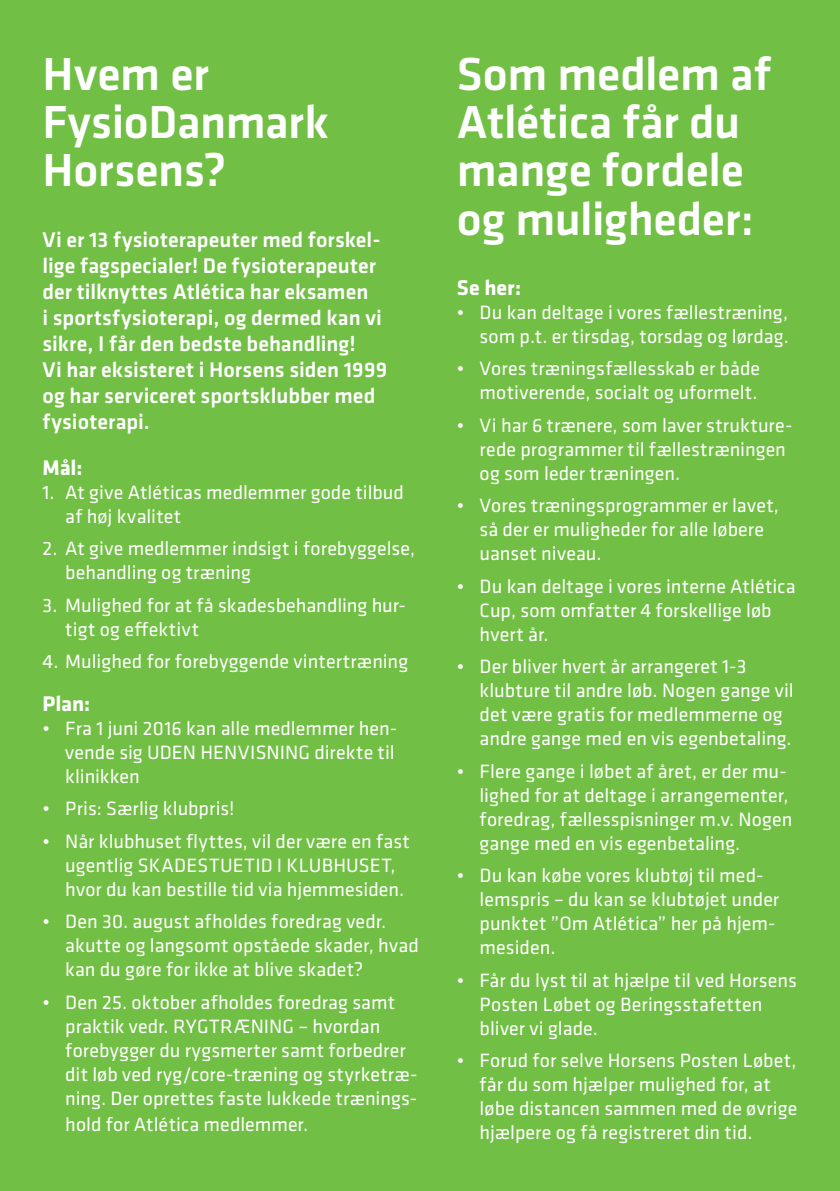
<style>
.page{position:relative;width:840px;height:1191px;background:#fff}
.page>*{position:absolute;margin:0;border:0;box-sizing:border-box;transform-origin:0 0}
.t1{font:500 48px/48px "Klavika";letter-spacing:-.005em;color:#fff}
.t2{font:500 22px/26px "Klavika";color:#fff}
.t3{font:700 22px "Klavika";letter-spacing:-.005em;color:#fff}
.t4{font:20px/24px "Klavika";letter-spacing:.005em;color:#fff}
</style>
<div class="page">
<div style="left:0;top:0;width:839px;height:1191px;background:#71bf44"></div>
<h1 class="t1" style="left:43px;top:49px;width:287px">Hvem er<br>FysioDanmark<br>Horsens?</h1>
<p class="t2" style="left:43px;top:226px;width:346px">Vi er 13 fysioterapeuter med forskel&shy;lige fagspecialer! De fysioterapeuter der tilknyttes Atlética har eksamen<br>i sportsfysioterapi, og dermed kan vi sikre, I får den bedste behandling!<br>Vi har eksisteret i Horsens siden 1999 og har serviceret sportsklubber med fysioterapi.</p>
<p class="t3" style="left:43px;top:451px;width:41px">Mål:</p>
<p class="t4" style="left:65px;top:479px;width:340px;text-indent:-23px">1. At give Atléticas medlemmer gode tilbud af høj kvalitet</p>
<p class="t4" style="left:65px;top:536px;width:351px;text-indent:-23px">2. At give medlemmer indsigt i forebyggelse, behandling og træning</p>
<p class="t4" style="left:65px;top:592px;width:342px;text-indent:-23px">3. Mulighed for at få skadesbehandling hur&shy;tigt og effektivt</p>
<p class="t4" style="left:43px;top:649px;width:367px">4. Mulighed for forebyggende vintertræning</p>
<p class="t3" style="left:43px;top:687px;width:49px">Plan:</p>
<p class="t4" style="left:65px;top:715px;width:333px;text-indent:-23px">• Fra 1 juni 2016 kan alle medlemmer hen&shy;vende sig UDEN HENVISNING direkte til klinikken</p>
<p class="t4" style="left:43px;top:796px;width:193px">• Pris: Særlig klubpris!</p>
<p class="t4" style="left:65px;top:828px;width:346px;text-indent:-23px">• Når klubhuset flyttes, vil der være en fast ugentlig SKADESTUETID I KLUBHUSET, hvor du kan bestille tid via hjemmesiden.</p>
<p class="t4" style="left:65px;top:909px;width:355px;text-indent:-23px">• Den 30. august afholdes foredrag vedr. akutte og langsomt opståede skader, hvad kan du gøre for ikke at blive skadet?</p>
<p class="t4" style="left:65px;top:989px;width:353px;text-indent:-23px">• Den 25. oktober afholdes foredrag samt praktik vedr. RYGTRÆNING – hvordan forebygger du rygsmerter samt forbedrer dit løb ved ryg/core-træning og styrketræ&shy;ning. Der oprettes faste lukkede trænings-</p>
<p class="t4" style="left:65px;top:1112px;width:244px">hold for Atlética medlemmer.</p>
<h1 class="t1" style="left:456px;top:49px;width:316px">Som medlem af<br>Atlética får du mange fordele og muligheder:</h1>
<p class="t3" style="left:456px;top:271px;width:66px">Se her:</p>
<p class="t4" style="left:456px;top:299px;width:333px;text-align:right">• Du kan deltage i vores fællestræning, som p.t. er tirsdag, torsdag og lørdag.</p>
<p class="t4" style="left:456px;top:356px;width:304px;text-align:right">• Vores træningsfællesskab er både motiverende, socialt og uformelt.</p>
<p class="t4" style="left:479px;top:412px;width:314px;text-indent:-23px">• Vi har 6 trænere, som laver strukture&shy;rede programmer til fællestræningen og som leder træningen.</p>
<p class="t4" style="left:479px;top:493px;width:301px;text-indent:-23px">• Vores træningsprogrammer er lavet, så der er muligheder for alle løbere uanset niveau.</p>
<p class="t4" style="left:479px;top:573px;width:317px;text-indent:-23px">• Du kan deltage i vores interne Atlética<br>Cup, som omfatter 4 forskellige løb hvert år.</p>
<p class="t4" style="left:479px;top:654px;width:315px;text-indent:-23px">• Der bliver hvert år arrangeret 1-3 klubture til andre løb. Nogen gange vil det være gratis for medlemmerne og andre gange med en vis egenbetaling.</p>
<p class="t4" style="left:479px;top:758px;width:314px;text-indent:-23px">• Flere gange i løbet af året, er der mu&shy;lighed for at deltage i arrangementer, foredrag, fællesspisninger m.v. Nogen gange med en vis egenbetaling.</p>
<p class="t4" style="left:479px;top:863px;width:301px;text-indent:-23px">• Du kan købe vores klubtøj til med&shy;lemspris – du kan se klubtøjet under punktet ”Om Atlética” her på hjem&shy;mesiden.</p>
<p class="t4" style="left:479px;top:967px;width:318px;text-indent:-23px">• Får du lyst til at hjælpe til ved Horsens<br>Posten Løbet og Beringsstafetten bliver vi glade.</p>
<p class="t4" style="left:479px;top:1048px;width:319px;text-indent:-23px">• Forud for selve Horsens Posten Løbet, får du som hjælper mulighed for, at løbe distancen sammen med de øvrige hjælpere og få registreret din tid.</p>
</div>
